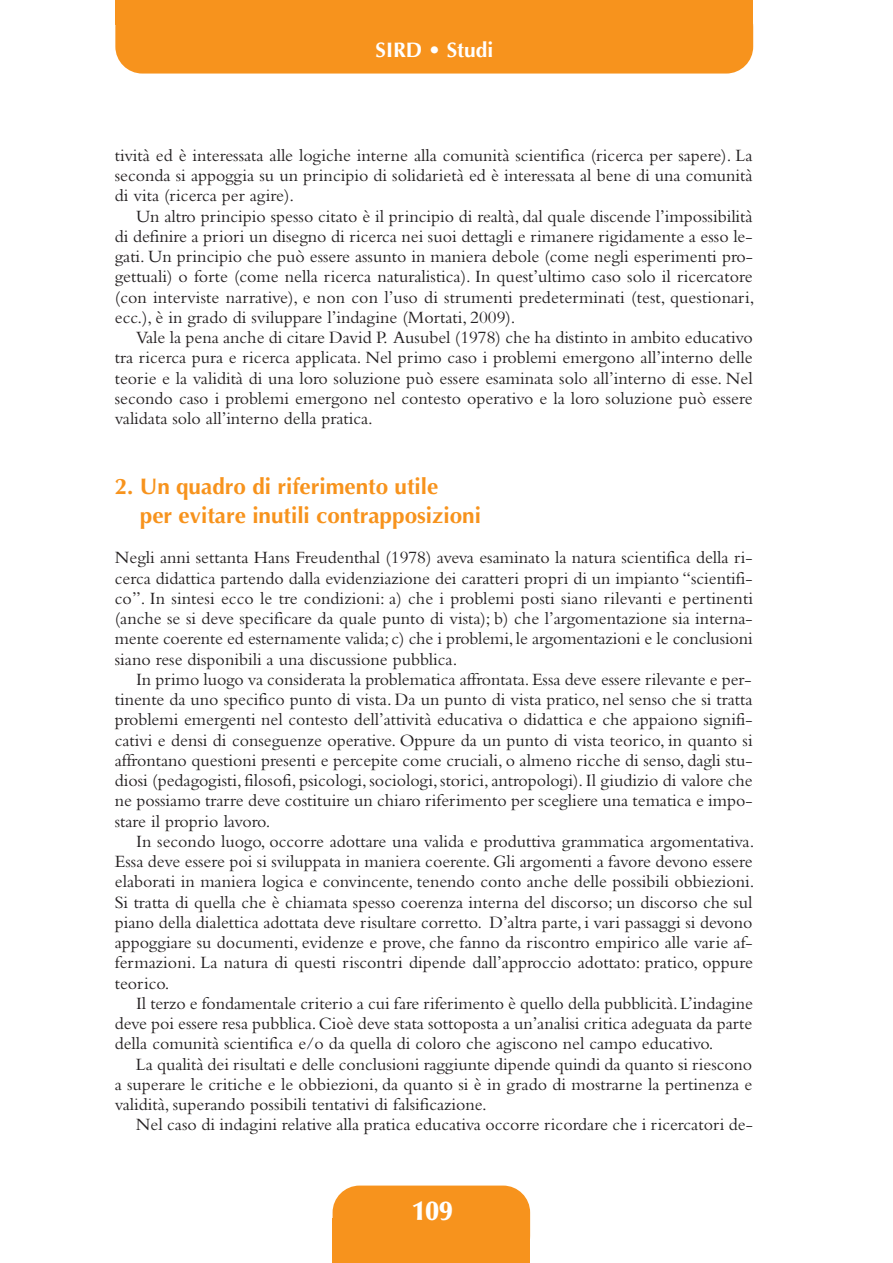
<style>
.page{position:relative;width:893px;height:1263px;background:#fff}
.page>*{position:absolute;margin:0;border:0;box-sizing:border-box;transform-origin:0 0}
.t1{font:900 27px "Optima";color:#fff}
.t2{font:700 22.5px/29.1px "Optima";color:#f7931d}
.t3{font:700 21px "Optima";color:#fff}
.t4{font:18px "Bembo";color:#231f20}
</style>
<div class="page">
<div style="left:333px;top:1185px;width:197px;height:78px;background:#f7931d;border-radius:27px"></div>
<div style="left:333px;top:1218px;width:197px;height:45px;background:#f7931d"></div>
<div style="left:115px;top:0;width:638px;height:74px;background:#f7931d;border-radius:27px"></div>
<div style="left:115px;top:0;width:638px;height:24px;background:#f7931d"></div>
<p class="t3" style="left:376px;top:38px;width:119px">SIRD • Studi</p>
<p class="t4" style="left:115px;top:149px;width:639px">tività ed è interessata alle logiche interne alla comunità scientifica (ricerca per sapere). La</p>
<p class="t4" style="left:115px;top:169px;width:639px">seconda si appoggia su un principio di solidarietà ed è interessata al bene di una comunità</p>
<p class="t4" style="left:115px;top:190px;width:181px">di vita (ricerca per agire).</p>
<p class="t4" style="left:136px;top:210px;width:618px">Un altro principio spesso citato è il principio di realtà, dal quale discende l’impossibilità</p>
<p class="t4" style="left:115px;top:230px;width:639px">di definire a priori un disegno di ricerca nei suoi dettagli e rimanere rigidamente a esso le-</p>
<p class="t4" style="left:115px;top:250px;width:640px">gati. Un principio che può essere assunto in maniera debole (come negli esperimenti pro-</p>
<p class="t4" style="left:115px;top:271px;width:639px">gettuali) o forte (come nella ricerca naturalistica). In quest’ultimo caso solo il ricercatore</p>
<p class="t4" style="left:115px;top:291px;width:641px">(con interviste narrative), e non con l’uso di strumenti predeterminati (test, questionari,</p>
<p class="t4" style="left:115px;top:311px;width:402px">ecc.), è in grado di sviluppare l’indagine (Mortati, 2009).</p>
<p class="t4" style="left:136px;top:331px;width:618px">Vale la pena anche di citare David P. Ausubel (1978) che ha distinto in ambito educativo</p>
<p class="t4" style="left:115px;top:352px;width:639px">tra ricerca pura e ricerca applicata. Nel primo caso i problemi emergono all’interno delle</p>
<p class="t4" style="left:115px;top:372px;width:639px">teorie e la validità di una loro soluzione può essere esaminata solo all’interno di esse. Nel</p>
<p class="t4" style="left:115px;top:392px;width:639px">secondo caso i problemi emergono nel contesto operativo e la loro soluzione può essere</p>
<p class="t4" style="left:115px;top:412px;width:260px">validata solo all’interno della pratica.</p>
<p class="t2" style="left:140px;top:472px;width:343px;text-indent:-25px">2. Un quadro di riferimento utile<br>per evitare inutili contrapposizioni</p>
<p class="t4" style="left:115px;top:551px;width:639px">Negli anni settanta Hans Freudenthal (1978) aveva esaminato la natura scientifica della ri-</p>
<p class="t4" style="left:115px;top:572px;width:639px">cerca didattica partendo dalla evidenziazione dei caratteri propri di un impianto “scientifi-</p>
<p class="t4" style="left:115px;top:592px;width:640px">co”. In sintesi ecco le tre condizioni: a) che i problemi posti siano rilevanti e pertinenti</p>
<p class="t4" style="left:115px;top:612px;width:639px">(anche se si deve specificare da quale punto di vista); b) che l’argomentazione sia interna-</p>
<p class="t4" style="left:115px;top:632px;width:639px">mente coerente ed esternamente valida; c) che i problemi, le argomentazioni e le conclusioni</p>
<p class="t4" style="left:115px;top:653px;width:344px">siano rese disponibili a una discussione pubblica.</p>
<p class="t4" style="left:136px;top:673px;width:617px">In primo luogo va considerata la problematica affrontata. Essa deve essere rilevante e per-</p>
<p class="t4" style="left:115px;top:693px;width:639px">tinente da uno specifico punto di vista. Da un punto di vista pratico, nel senso che si tratta</p>
<p class="t4" style="left:115px;top:713px;width:639px">problemi emergenti nel contesto dell’attività educativa o didattica e che appaiono signifi-</p>
<p class="t4" style="left:115px;top:734px;width:639px">cativi e densi di conseguenze operative. Oppure da un punto di vista teorico, in quanto si</p>
<p class="t4" style="left:115px;top:754px;width:639px">affrontano questioni presenti e percepite come cruciali, o almeno ricche di senso, dagli stu-</p>
<p class="t4" style="left:115px;top:774px;width:639px">diosi (pedagogisti, filosofi, psicologi, sociologi, storici, antropologi). Il giudizio di valore che</p>
<p class="t4" style="left:115px;top:794px;width:639px">ne possiamo trarre deve costituire un chiaro riferimento per scegliere una tematica e impo-</p>
<p class="t4" style="left:115px;top:815px;width:157px">stare il proprio lavoro.</p>
<p class="t4" style="left:136px;top:835px;width:620px">In secondo luogo, occorre adottare una valida e produttiva grammatica argomentativa.</p>
<p class="t4" style="left:115px;top:855px;width:639px">Essa deve essere poi si sviluppata in maniera coerente. Gli argomenti a favore devono essere</p>
<p class="t4" style="left:115px;top:875px;width:641px">elaborati in maniera logica e convincente, tenendo conto anche delle possibili obbiezioni.</p>
<p class="t4" style="left:115px;top:896px;width:639px">Si tratta di quella che è chiamata spesso coerenza interna del discorso; un discorso che sul</p>
<p class="t4" style="left:115px;top:916px;width:639px">piano della dialettica adottata deve risultare corretto. D’altra parte, i vari passaggi si devono</p>
<p class="t4" style="left:115px;top:936px;width:639px">appoggiare su documenti, evidenze e prove, che fanno da riscontro empirico alle varie af-</p>
<p class="t4" style="left:115px;top:956px;width:640px">fermazioni. La natura di questi riscontri dipende dall’approccio adottato: pratico, oppure</p>
<p class="t4" style="left:115px;top:977px;width:56px">teorico.</p>
<p class="t4" style="left:136px;top:997px;width:618px">Il terzo e fondamentale criterio a cui fare riferimento è quello della pubblicità. L’indagine</p>
<p class="t4" style="left:115px;top:1017px;width:639px">deve poi essere resa pubblica. Cioè deve stata sottoposta a un’analisi critica adeguata da parte</p>
<p class="t4" style="left:115px;top:1037px;width:600px">della comunità scientifica e/o da quella di coloro che agiscono nel campo educativo.</p>
<p class="t4" style="left:136px;top:1058px;width:618px">La qualità dei risultati e delle conclusioni raggiunte dipende quindi da quanto si riescono</p>
<p class="t4" style="left:115px;top:1078px;width:639px">a superare le critiche e le obbiezioni, da quanto si è in grado di mostrarne la pertinenza e</p>
<p class="t4" style="left:115px;top:1098px;width:374px">validità, superando possibili tentativi di falsificazione.</p>
<p class="t4" style="left:136px;top:1118px;width:618px">Nel caso di indagini relative alla pratica educativa occorre ricordare che i ricercatori de-</p>
<p class="t1" style="left:412px;top:1200px;width:42px">109</p>
</div>
